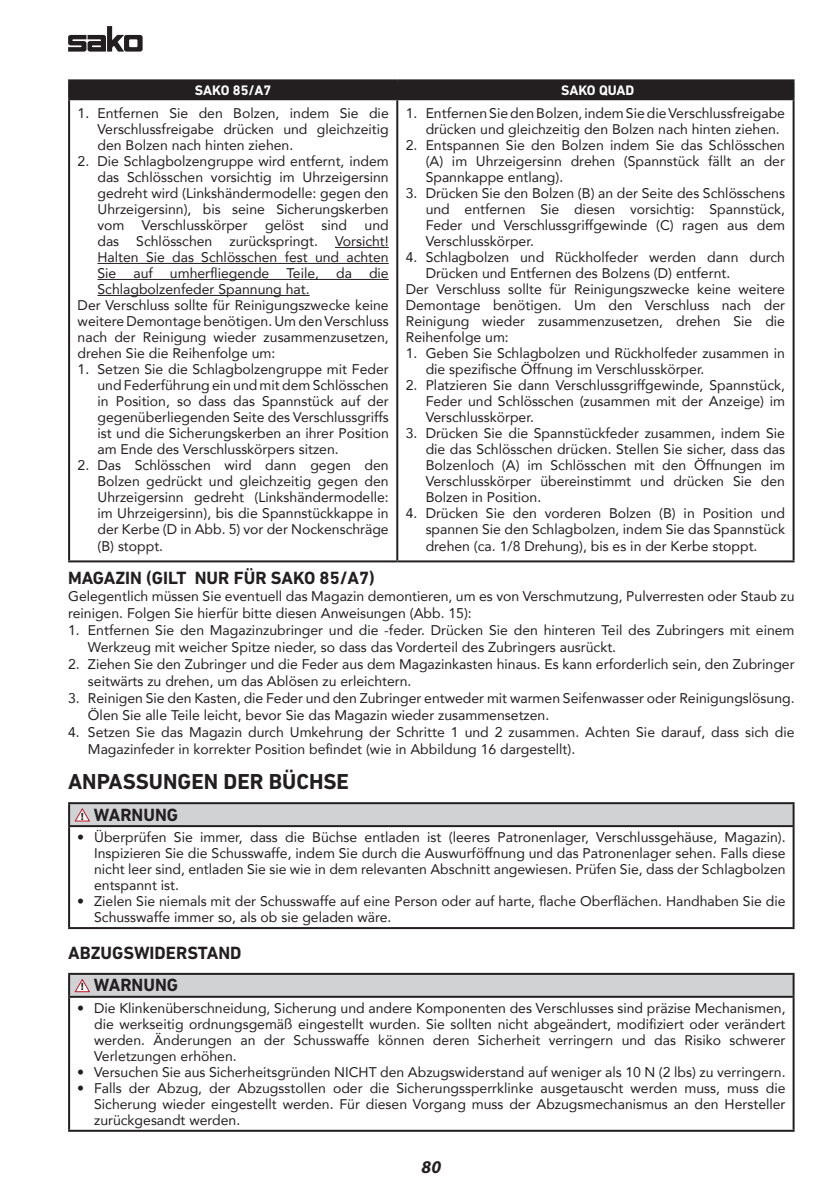
<style>
.page{position:relative;width:840px;height:1191px;background:#fff}
.page>*{position:absolute;margin:0;border:0;box-sizing:border-box;transform-origin:0 0}
.Title_1{font:700 22px "DIN Next LT Pro";color:#231f20}
.Title_2{font:700 18px "DIN Next LT Pro";color:#231f20}
.Title_Caution_Warnin{font:700 18px "DIN Next LT Pro";color:#231f20}
.t1{font:italic 700 18px "Myriad Pro";color:#231f20}
.t2{font:14px/16px "Avenir LT Com";color:#231f20;text-align:justify}
.t3{font:700 14px "DIN Next LT Pro";color:#fff}
.t4{font:700 10.6px "Myriad Pro";color:#231f20;scale:1.1 1}
</style>
<div class="page">
<svg style="left:68px;top:26px;width:74px;height:26px"></svg>
<hr style="left:68px;top:79px;width:329px;height:2px;background:#231f20">
<hr style="left:397px;top:79px;width:397px;height:2px;background:#231f20">
<div style="left:68px;top:80px;width:726px;height:18px;background:#231f20"></div>
<hr style="left:68px;top:98px;width:329px;height:2px;background:#231f20">
<hr style="left:397px;top:98px;width:397px;height:2px;background:#231f20">
<hr style="left:396px;top:100px;width:2px;height:460px;background:#231f20">
<hr style="left:68px;top:100px;width:2px;height:460px;background:#231f20">
<hr style="left:792px;top:100px;width:2px;height:460px;background:#231f20">
<hr style="left:68px;top:560px;width:329px;height:2px;background:#231f20">
<hr style="left:397px;top:560px;width:397px;height:2px;background:#231f20">
<hr style="left:335px;top:247px;width:53px;height:1px;background:#231f20">
<hr style="left:97px;top:263px;width:291px;height:1px;background:#231f20">
<hr style="left:97px;top:279px;width:291px;height:1px;background:#231f20">
<hr style="left:97px;top:295px;width:212px;height:1px;background:#231f20">
<div style="left:69px;top:803px;width:724px;height:23px;background:#d1d2d4"></div>
<hr style="left:68px;top:802px;width:726px;height:2px;background:#231f20">
<hr style="left:68px;top:804px;width:2px;height:21px;background:#231f20">
<hr style="left:792px;top:804px;width:2px;height:21px;background:#231f20">
<hr style="left:68px;top:825px;width:726px;height:2px;background:#231f20">
<hr style="left:68px;top:827px;width:2px;height:100px;background:#231f20">
<hr style="left:792px;top:827px;width:2px;height:100px;background:#231f20">
<hr style="left:68px;top:927px;width:726px;height:2px;background:#231f20">
<svg style="left:75px;top:809px;width:15px;height:12px"></svg>
<div style="left:69px;top:974px;width:724px;height:22px;background:#d1d2d4"></div>
<hr style="left:68px;top:973px;width:726px;height:2px;background:#231f20">
<hr style="left:68px;top:975px;width:2px;height:20px;background:#231f20">
<hr style="left:792px;top:975px;width:2px;height:20px;background:#231f20">
<hr style="left:68px;top:995px;width:726px;height:2px;background:#231f20">
<hr style="left:68px;top:997px;width:2px;height:132px;background:#231f20">
<hr style="left:792px;top:997px;width:2px;height:132px;background:#231f20">
<hr style="left:68px;top:1129px;width:726px;height:2px;background:#231f20">
<svg style="left:75px;top:979px;width:15px;height:13px"></svg>
<p class="t3" style="left:195px;top:82px;width:78px">SAKO 85/A7</p>
<p class="t3" style="left:560px;top:82px;width:75px">SAKO QUAD</p>
<p class="t2" style="left:97px;top:105px;width:292px;text-indent:-20px">1. Entfernen Sie den Bolzen, indem Sie die Verschlussfreigabe drücken und gleichzeitig den Bolzen nach hinten ziehen.</p>
<p class="t2" style="left:97px;top:153px;width:292px;text-indent:-20px">2. Die Schlagbolzengruppe wird entfernt, indem das Schlösschen vorsichtig im Uhrzeigersinn gedreht wird (Linkshändermodelle: gegen den Uhrzeigersinn), bis seine Sicherungskerben vom Verschlusskörper gelöst sind und das Schlösschen zurückspringt. Vorsicht!<br>Halten Sie das Schlösschen fest und achten Sie auf umherfliegende Teile, da die Schlagbolzenfeder Spannung hat.</p>
<p class="t2" style="left:78px;top:297px;width:312px">Der Verschluss sollte für Reinigungszwecke keine weitere Demontage benötigen. Um den Verschluss nach der Reinigung wieder zusammenzusetzen, drehen Sie die Reihenfolge um:</p>
<p class="t2" style="left:97px;top:361px;width:293px;text-indent:-20px">1. Setzen Sie die Schlagbolzengruppe mit Feder und Federführung ein und mit dem Schlösschen in Position, so dass das Spannstück auf der gegenüberliegenden Seite des Verschlussgriffs ist und die Sicherungskerben an ihrer Position am Ende des Verschlusskörpers sitzen.</p>
<p class="t2" style="left:97px;top:457px;width:292px;text-indent:-20px">2. Das Schlösschen wird dann gegen den Bolzen gedrückt und gleichzeitig gegen den Uhrzeigersinn gedreht (Linkshändermodelle: im Uhrzeigersinn), bis die Spannstückkappe in der Kerbe (D in Abb. 5) vor der Nockenschräge (B) stoppt.</p>
<p class="t2" style="left:425px;top:105px;width:361px;text-indent:-20px">1. Entfernen Sie den Bolzen, indem Sie die Verschlussfreigabe drücken und gleichzeitig den Bolzen nach hinten ziehen.</p>
<p class="t2" style="left:425px;top:137px;width:361px;text-indent:-20px">2. Entspannen Sie den Bolzen indem Sie das Schlösschen (A) im Uhrzeigersinn drehen (Spannstück fällt an der Spannkappe entlang).</p>
<p class="t2" style="left:425px;top:185px;width:361px;text-indent:-20px">3. Drücken Sie den Bolzen (B) an der Seite des Schlösschens und entfernen Sie diesen vorsichtig: Spannstück, Feder und Verschlussgriffgewinde (C) ragen aus dem Verschlusskörper.</p>
<p class="t2" style="left:425px;top:249px;width:360px;text-indent:-20px">4. Schlagbolzen und Rückholfeder werden dann durch<br>Drücken und Entfernen des Bolzens (D) entfernt.</p>
<p class="t2" style="left:405px;top:281px;width:380px">Der Verschluss sollte für Reinigungszwecke keine weitere Demontage benötigen. Um den Verschluss nach der Reinigung wieder zusammenzusetzen, drehen Sie die Reihenfolge um:</p>
<p class="t2" style="left:425px;top:345px;width:360px;text-indent:-20px">1. Geben Sie Schlagbolzen und Rückholfeder zusammen in die spezifische Öffnung im Verschlusskörper.</p>
<p class="t2" style="left:425px;top:377px;width:361px;text-indent:-20px">2. Platzieren Sie dann Verschlussgriffgewinde, Spannstück, Feder und Schlösschen (zusammen mit der Anzeige) im Verschlusskörper.</p>
<p class="t2" style="left:425px;top:425px;width:361px;text-indent:-20px">3. Drücken Sie die Spannstückfeder zusammen, indem Sie die das Schlösschen drücken. Stellen Sie sicher, dass das Bolzenloch (A) im Schlösschen mit den Öffnungen im Verschlusskörper übereinstimmt und drücken Sie den Bolzen in Position.</p>
<p class="t2" style="left:425px;top:505px;width:361px;text-indent:-20px">4. Drücken Sie den vorderen Bolzen (B) in Position und spannen Sie den Schlagbolzen, indem Sie das Spannstück drehen (ca. 1/8 Drehung), bis es in der Kerbe stoppt.</p>
<p class="Title_2" style="left:68px;top:567px;width:308px">MAGAZIN (GILT NUR FÜR SAKO 85/A7)</p>
<p class="t2" style="left:68px;top:587px;width:727px;line-height:17px">Gelegentlich müssen Sie eventuell das Magazin demontieren, um es von Verschmutzung, Pulverresten oder Staub zu reinigen. Folgen Sie hierfür bitte diesen Anweisungen (Abb. 15):</p>
<p class="t2" style="left:88px;top:621px;width:707px;line-height:17px;text-indent:-20px">1. Entfernen Sie den Magazinzubringer und die -feder. Drücken Sie den hinteren Teil des Zubringers mit einem<br>Werkzeug mit weicher Spitze nieder, so dass das Vorderteil des Zubringers ausrückt.</p>
<p class="t2" style="left:88px;top:655px;width:707px;line-height:17px;text-indent:-20px">2. Ziehen Sie den Zubringer und die Feder aus dem Magazinkasten hinaus. Es kann erforderlich sein, den Zubringer seitwärts zu drehen, um das Ablösen zu erleichtern.</p>
<p class="t2" style="left:88px;top:689px;width:707px;line-height:17px;text-indent:-20px">3. Reinigen Sie den Kasten, die Feder und den Zubringer entweder mit warmen Seifenwasser oder Reinigungslösung.<br>Ölen Sie alle Teile leicht, bevor Sie das Magazin wieder zusammensetzen.</p>
<p class="t2" style="left:88px;top:723px;width:707px;line-height:17px;text-indent:-20px">4. Setzen Sie das Magazin durch Umkehrung der Schritte 1 und 2 zusammen. Achten Sie darauf, dass sich die<br>Magazinfeder in korrekter Position befindet (wie in Abbildung 16 dargestellt).</p>
<p class="Title_1" style="left:68px;top:768px;width:282px">ANPASSUNGEN DER BÜCHSE</p>
<p class="t4" style="left:81px;top:809px;width:4px">!</p>
<p class="Title_Caution_Warnin" style="left:94px;top:804px;width:86px">WARNUNG</p>
<p class="t2" style="left:94px;top:829px;width:692px;text-indent:-17px">• Überprüfen Sie immer, dass die Büchse entladen ist (leeres Patronenlager, Verschlussgehäuse, Magazin).<br>Inspizieren Sie die Schusswaffe, indem Sie durch die Auswurföffnung und das Patronenlager sehen. Falls diese nicht leer sind, entladen Sie sie wie in dem relevanten Abschnitt angewiesen. Prüfen Sie, dass der Schlagbolzen entspannt ist.</p>
<p class="t2" style="left:94px;top:893px;width:692px;text-indent:-17px">• Zielen Sie niemals mit der Schusswaffe auf eine Person oder auf harte, flache Oberflächen. Handhaben Sie die<br>Schusswaffe immer so, als ob sie geladen wäre.</p>
<p class="Title_2" style="left:68px;top:942px;width:175px">ABZUGSWIDERSTAND</p>
<p class="t4" style="left:81px;top:979px;width:4px">!</p>
<p class="Title_Caution_Warnin" style="left:94px;top:974px;width:86px">WARNUNG</p>
<p class="t2" style="left:94px;top:1000px;width:692px;text-indent:-17px">• Die Klinkenüberschneidung, Sicherung und andere Komponenten des Verschlusses sind präzise Mechanismen, die werkseitig ordnungsgemäß eingestellt wurden. Sie sollten nicht abgeändert, modifiziert oder verändert werden. Änderungen an der Schusswaffe können deren Sicherheit verringern und das Risiko schwerer Verletzungen erhöhen.</p>
<p class="t2" style="left:77px;top:1064px;width:709px">• Versuchen Sie aus Sicherheitsgründen NICHT den Abzugswiderstand auf weniger als 10 N (2 lbs) zu verringern.</p>
<p class="t2" style="left:94px;top:1080px;width:692px;text-indent:-17px">• Falls der Abzug, der Abzugsstollen oder die Sicherungssperrklinke ausgetauscht werden muss, muss die Sicherung wieder eingestellt werden. Für diesen Vorgang muss der Abzugsmechanismus an den Hersteller zurückgesandt werden.</p>
<p class="t1" style="left:421px;top:1155px;width:21px">80</p>
</div>
